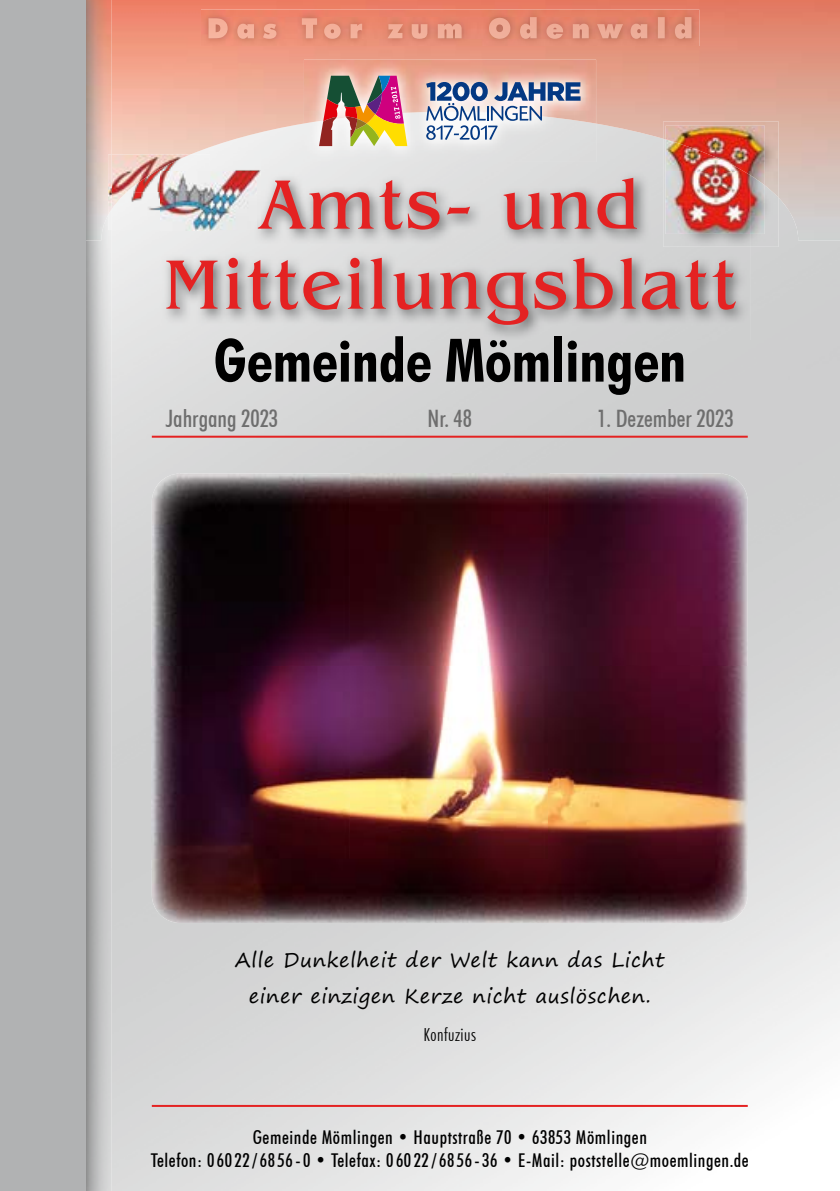
<style>
.page{position:relative;width:840px;height:1191px;background:#fff}
.page>*{position:absolute;margin:0;border:0;box-sizing:border-box;transform-origin:0 0}
.t1{font:72px/80px "Benguiat IT Cby BT";letter-spacing:.05em;color:#e42222;text-align:center}
.t2{font:700 condensed 60px "Futura BT";color:#000}
.t3{font:500 condensed 24px "Futura BT";color:#6e6e6e}
.t4{font:20px/35.4px "Segoe Print";letter-spacing:.03em;color:#000;text-align:center}
.t5{font:500 condensed 19px/22.8px "Futura BT";letter-spacing:.03em;color:#000;text-align:center}
.t6{font:300 condensed 18px "Futura BT";letter-spacing:.03em;color:#000}
</style>
<div class="page">
<img style="left:112px;top:870px;width:675px;height:321px">
<img style="left:721px;top:240px;width:68px;height:630px">
<img style="left:85px;top:0;width:754px;height:240px">
<img style="left:85px;top:215px;width:27px;height:976px">
<div style="left:0;top:0;width:85px;height:1191px;background:#b1b2b3"></div>
<img style="left:161px;top:171px;width:588px;height:169px">
<img style="left:260px;top:178px;width:376px;height:52px">
<img style="left:201px;top:9px;width:498px;height:37px">
<img style="left:208px;top:17px;width:483px;height:22px">
<hr style="left:152px;top:436px;width:595px;height:2px;background:#e42222">
<img style="left:190px;top:154px;width:20px;height:17px">
<img style="left:210px;top:154px;width:50px;height:17px">
<img style="left:112px;top:209px;width:49px;height:21px">
<img style="left:112px;top:154px;width:78px;height:55px">
<img style="left:108px;top:215px;width:4px;height:15px">
<img style="left:108px;top:154px;width:4px;height:61px">
<img style="left:161px;top:171px;width:99px;height:59px">
<img style="left:258px;top:178px;width:2px;height:52px">
<img style="left:749px;top:198px;width:29px;height:49px">
<img style="left:663px;top:121px;width:115px;height:77px">
<img style="left:663px;top:171px;width:86px;height:76px">
<img style="left:749px;top:185px;width:15px;height:49px">
<img style="left:665px;top:126px;width:99px;height:59px">
<img style="left:665px;top:171px;width:84px;height:63px">
<svg style="left:742px;top:171px;width:7px;height:4px"></svg>
<hr style="left:152px;top:1105px;width:595px;height:2px;background:#e42222">
<img style="left:304px;top:124px;width:291px;height:38px">
<img style="left:304px;top:60px;width:291px;height:64px">
<svg style="left:426px;top:82px;width:154px;height:58px"></svg>
<img style="left:319px;top:76px;width:88px;height:70px">
<img style="left:152px;top:473px;width:595px;height:450px">
<h1 class="t1" style="left:164px;top:164px;width:572px">Amts- und<br>Mitteilungsblatt</h1>
<h2 class="t2" style="left:213px;top:324px;width:473px">Gemeinde Mömlingen</h2>
<p class="t3" style="left:166px;top:403px;width:114px">Jahrgang 2023</p>
<p class="t3" style="left:427px;top:403px;width:46px">Nr. 48</p>
<p class="t3" style="left:597px;top:403px;width:138px">1. Dezember 2023</p>
<p class="t4" style="left:235px;top:942px;width:430px">Alle Dunkelheit der Welt kann das Licht einer einzigen Kerze nicht auslöschen.</p>
<p class="t6" style="left:423px;top:1023px;width:54px">Konfuzius</p>
<p class="t5" style="left:151px;top:1126px;width:599px">Gemeinde Mömlingen • Hauptstraße 70 • 63853 Mömlingen<br>Telefon: 06022/6856-0 • Telefax: 06022/6856-36 • E-Mail: poststelle@moemlingen.de</p>
</div>
